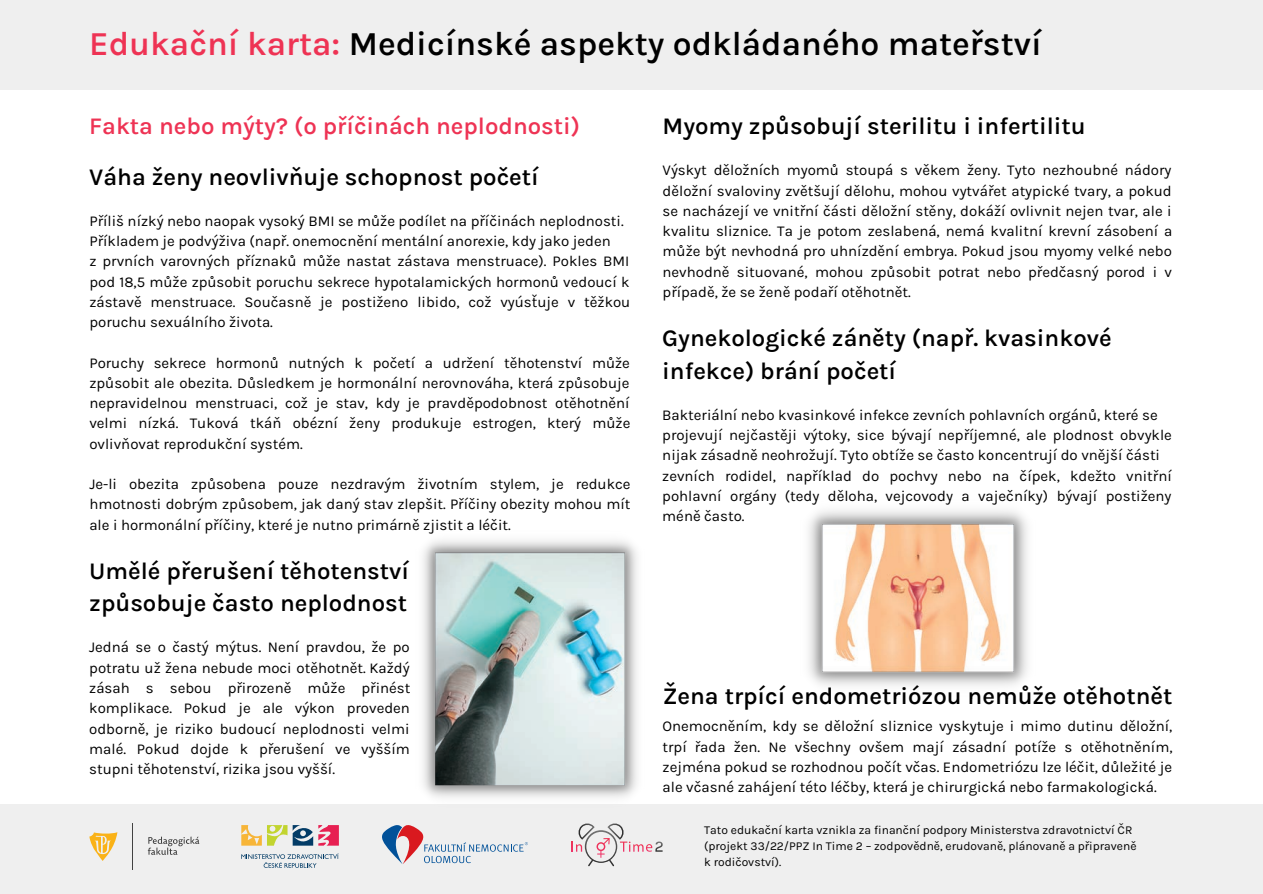
<style>
.page{position:relative;width:1263px;height:894px;background:#fff}
.page>*{position:absolute;margin:0;border:0;box-sizing:border-box;transform-origin:0 0}
.t1{font:600 33.75px "Karla";color:#000}
.t2{font:600 24px/32.5px "Karla";color:#000}
.t3{font:600 24px "Karla";color:#ee3354}
.t4{font:15px/20.2px "Karla";color:#000;text-align:justify}
.t5{font:12px/16px "Karla";color:#000}
.s1{color:#ee3354}
</style>
<div class="page">
<div style="left:0;top:803px;width:1263px;height:90px;background:#efefef"></div>
<div style="left:0;top:0;width:1263px;height:89px;background:#efefef"></div>
<svg style="left:572px;top:823px;width:91px;height:43px"></svg>
<svg style="left:382px;top:825px;width:146px;height:38px"></svg>
<svg style="left:241px;top:853px;width:98px;height:14px"></svg>
<svg style="left:241px;top:825px;width:98px;height:20px"></svg>
<hr style="left:132px;top:823px;width:1px;height:46px;background:#424242">
<svg style="left:148px;top:836px;width:51px;height:18px"></svg>
<svg style="left:89px;top:832px;width:28px;height:28px"></svg>
<img style="left:808px;top:510px;width:220px;height:176px">
<img style="left:416px;top:540px;width:228px;height:264px">
<h1 class="t1" style="left:89px;top:24px;width:954px"><span class="s1">Edukační karta:</span> Medicínské aspekty odkládaného mateřství</h1>
<h2 class="t3" style="left:89px;top:112px;width:492px">Fakta nebo mýty? (o příčinách neplodnosti)</h2>
<h2 class="t2" style="left:663px;top:110px;width:425px">Myomy způsobují sterilitu i infertilitu</h2>
<h2 class="t2" style="left:89px;top:160px;width:451px">Váha ženy neovlivňuje schopnost početí</h2>
<p class="t4" style="left:89px;top:210px;width:542px;text-align:left">Příliš nízký nebo naopak vysoký BMI se může podílet na příčinách neplodnosti.<br>Příkladem je podvýživa (např. onemocnění mentální anorexie, kdy jako jeden<br>z prvních varovných příznaků může nastat zástava menstruace). Pokles BMI pod 18,5 může způsobit poruchu sekrece hypotalamických hormonů vedoucí k zástavě menstruace. Současně je postiženo libido, což vyúsťuje v těžkou poruchu sexuálního života.</p>
<p class="t4" style="left:89px;top:352px;width:542px">Poruchy sekrece hormonů nutných k početí a udržení těhotenství může způsobit ale obezita. Důsledkem je hormonální nerovnováha, která způsobuje nepravidelnou menstruaci, což je stav, kdy je pravděpodobnost otěhotnění velmi nízká. Tuková tkáň obézní ženy produkuje estrogen, který může ovlivňovat reprodukční systém.</p>
<p class="t4" style="left:89px;top:474px;width:543px">Je-li obezita způsobena pouze nezdravým životním stylem, je redukce hmotnosti dobrým způsobem, jak daný stav zlepšit. Příčiny obezity mohou mít ale i hormonální příčiny, které je nutno primárně zjistit a léčit.</p>
<h2 class="t2" style="left:89px;top:554px;width:321px">Umělé přerušení těhotenství způsobuje často neplodnost</h2>
<p class="t4" style="left:89px;top:637px;width:323px">Jedná se o častý mýtus. Není pravdou, že po potratu už žena nebude moci otěhotnět. Každý zásah s sebou přirozeně může přinést komplikace. Pokud je ale výkon proveden odborně, je riziko budoucí neplodnosti velmi malé. Pokud dojde k přerušení ve vyšším stupni těhotenství, rizika jsou vyšší.</p>
<p class="t4" style="left:663px;top:160px;width:511px">Výskyt děložních myomů stoupá s věkem ženy. Tyto nezhoubné nádory děložní svaloviny zvětšují dělohu, mohou vytvářet atypické tvary, a pokud se nacházejí ve vnitřní části děložní stěny, dokáží ovlivnit nejen tvar, ale i kvalitu sliznice. Ta je potom zeslabená, nemá kvalitní krevní zásobení a může být nevhodná pro uhnízdění embrya. Pokud jsou myomy velké nebo nevhodně situované, mohou způsobit potrat nebo předčasný porod i v případě, že se ženě podaří otěhotnět.</p>
<h2 class="t2" style="left:662px;top:321px;width:451px">Gynekologické záněty (např. kvasinkové infekce) brání početí</h2>
<p class="t4" style="left:662px;top:404px;width:511px;text-align:left">Bakteriální nebo kvasinkové infekce zevních pohlavních orgánů, které se projevují nejčastěji výtoky, sice bývají nepříjemné, ale plodnost obvykle nijak zásadně neohrožují. Tyto obtíže se často koncentrují do vnější části zevních rodidel, například do pochvy nebo na čípek, kdežto vnitřní pohlavní orgány (tedy děloha, vejcovody a vaječníky) bývají postiženy méně často.</p>
<h2 class="t2" style="left:663px;top:679px;width:511px">Žena trpící endometriózou nemůže otěhotnět</h2>
<p class="t4" style="left:663px;top:716px;width:511px">Onemocněním, kdy se děložní sliznice vyskytuje i mimo dutinu děložní, trpí řada žen. Ne všechny ovšem mají zásadní potíže s otěhotněním, zejména pokud se rozhodnou počít včas. Endometriózu lze léčit, důležité je ale včasné zahájení této léčby, která je chirurgická nebo farmakologická.</p>
<p class="t5" style="left:704px;top:821px;width:434px">Tato edukační karta vznikla za finanční podpory Ministerstva zdravotnictví ČR (projekt 33/22/PPZ In Time 2 – zodpovědně, erudovaně, plánovaně a připraveně k rodičovství).</p>
</div>
